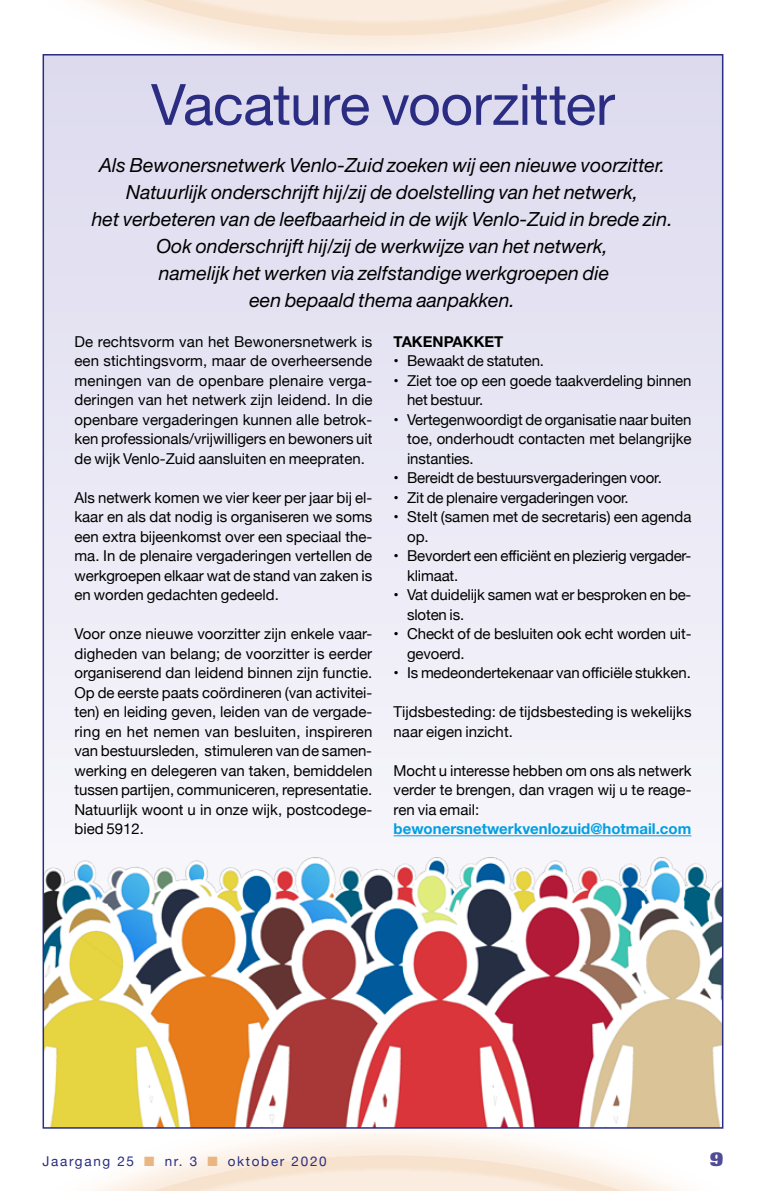
<style>
.page{position:relative;width:766px;height:1191px;background:#fff}
.page>*{position:absolute;margin:0;border:0;box-sizing:border-box;transform-origin:0 0}
.t1{font:57px "Helvetica Neue";letter-spacing:-.01em;color:#2a2d82}
.t2{font:800 21px "Imago";color:#4f4b96}
.t3{font:italic 19.5px/27px "Helvetica Neue";color:#000;text-align:center}
.t4{font:15px/19.5px "Helvetica Neue";letter-spacing:-.01em;color:#000}
.t5{font:700 15px "Helvetica Neue";color:#009fe3}
.t6{font:700 15px "Helvetica Neue";color:#000}
.t7{font:13.5px "Helvetica Neue";letter-spacing:.125em;color:#2a2d82}
.s1{color:#e9b682}
</style>
<div class="page">
<div style="left:43px;top:55px;width:679px;height:1073px;background:#e6e5f3"></div>
<img style="left:46px;top:692px;width:674px;height:433px">
<hr style="left:393px;top:835px;width:298px;height:1px;background:#009fe3">
<h1 class="t1" style="left:151px;top:63px;width:465px">Vacature voorzitter</h1>
<p class="t3" style="left:92px;top:151px;width:582px">Als Bewonersnetwerk Venlo-Zuid zoeken wij een nieuwe voorzitter.<br>Natuurlijk onderschrijft hij/zij de doelstelling van het netwerk,<br>het verbeteren van de leefbaarheid in de wijk Venlo-Zuid in brede zin.<br>Ook onderschrijft hij/zij de werkwijze van het netwerk,<br>namelijk het werken via zelfstandige werkgroepen die<br>een bepaald thema aanpakken.</p>
<p class="t4" style="left:74px;top:332px;width:299px;text-align:justify">De rechtsvorm van het Bewonersnetwerk is een stichtingsvorm, maar de overheersende meningen van de openbare plenaire verga&shy;deringen van het netwerk zijn leidend. In die openbare vergaderingen kunnen alle betrok&shy;ken professionals/vrijwilligers en bewoners uit de wijk Venlo-Zuid aansluiten en meepraten.</p>
<p class="t4" style="left:74px;top:488px;width:299px;text-align:justify">Als netwerk komen we vier keer per jaar bij el&shy;kaar en als dat nodig is organiseren we soms een extra bijeenkomst over een speciaal the&shy;ma. In de plenaire vergaderingen vertellen de werkgroepen elkaar wat de stand van zaken is en worden gedachten gedeeld.</p>
<p class="t4" style="left:74px;top:625px;width:299px;text-align:justify">Voor onze nieuwe voorzitter zijn enkele vaar&shy;digheden van belang; de voorzitter is eerder organiserend dan leidend binnen zijn functie.<br>Op de eerste paats coördineren (van activitei&shy;ten) en leiding geven, leiden van de vergade&shy;ring en het nemen van besluiten, inspireren van bestuursleden, stimuleren van de samen&shy;werking en delegeren van taken, bemiddelen tussen partijen, communiceren, representatie.<br>Natuurlijk woont u in onze wijk, postcodege&shy;bied 5912.</p>
<p class="t6" style="left:393px;top:332px;width:111px">TAKENPAKKET</p>
<p class="t4" style="left:393px;top:352px;width:152px">• Bewaakt de statuten.</p>
<p class="t4" style="left:407px;top:371px;width:286px;text-indent:-13px">• Ziet toe op een goede taakverdeling binnen het bestuur.</p>
<p class="t4" style="left:407px;top:410px;width:286px;text-align:justify;text-indent:-14px">• Vertegenwoordigt de organisatie naar buiten toe, onderhoudt contacten met belangrijke instanties.</p>
<p class="t4" style="left:393px;top:469px;width:269px">• Bereidt de bestuursvergaderingen voor.</p>
<p class="t4" style="left:393px;top:488px;width:236px">• Zit de plenaire vergaderingen voor.</p>
<p class="t4" style="left:407px;top:508px;width:286px;text-indent:-13px">• Stelt (samen met de secretaris) een agenda op.</p>
<p class="t4" style="left:407px;top:547px;width:286px;text-indent:-13px">• Bevordert een efficiënt en plezierig vergader&shy;klimaat.</p>
<p class="t4" style="left:407px;top:586px;width:286px;text-indent:-14px">• Vat duidelijk samen wat er besproken en be&shy;sloten is.</p>
<p class="t4" style="left:407px;top:625px;width:286px;text-indent:-14px">• Checkt of de besluiten ook echt worden uit&shy;gevoerd.</p>
<p class="t4" style="left:393px;top:664px;width:299px">• Is medeondertekenaar van officiële stukken.</p>
<p class="t4" style="left:393px;top:703px;width:299px">Tijdsbesteding: de tijdsbesteding is wekelijks naar eigen inzicht.</p>
<p class="t4" style="left:393px;top:761px;width:299px;text-align:justify">Mocht u interesse hebben om ons als netwerk verder te brengen, dan vragen wij u te reage&shy;ren via email:</p>
<p class="t5" style="left:393px;top:819px;width:299px">bewonersnetwerkvenlozuid@hotmail.com</p>
<p class="t7" style="left:43px;top:1151px;width:285px">Jaargang 25 <span class="s1">■</span> nr. 3 <span class="s1">■</span> oktober 2020</p>
<h2 class="t2" style="left:709px;top:1146px;width:15px">9</h2>
</div>
